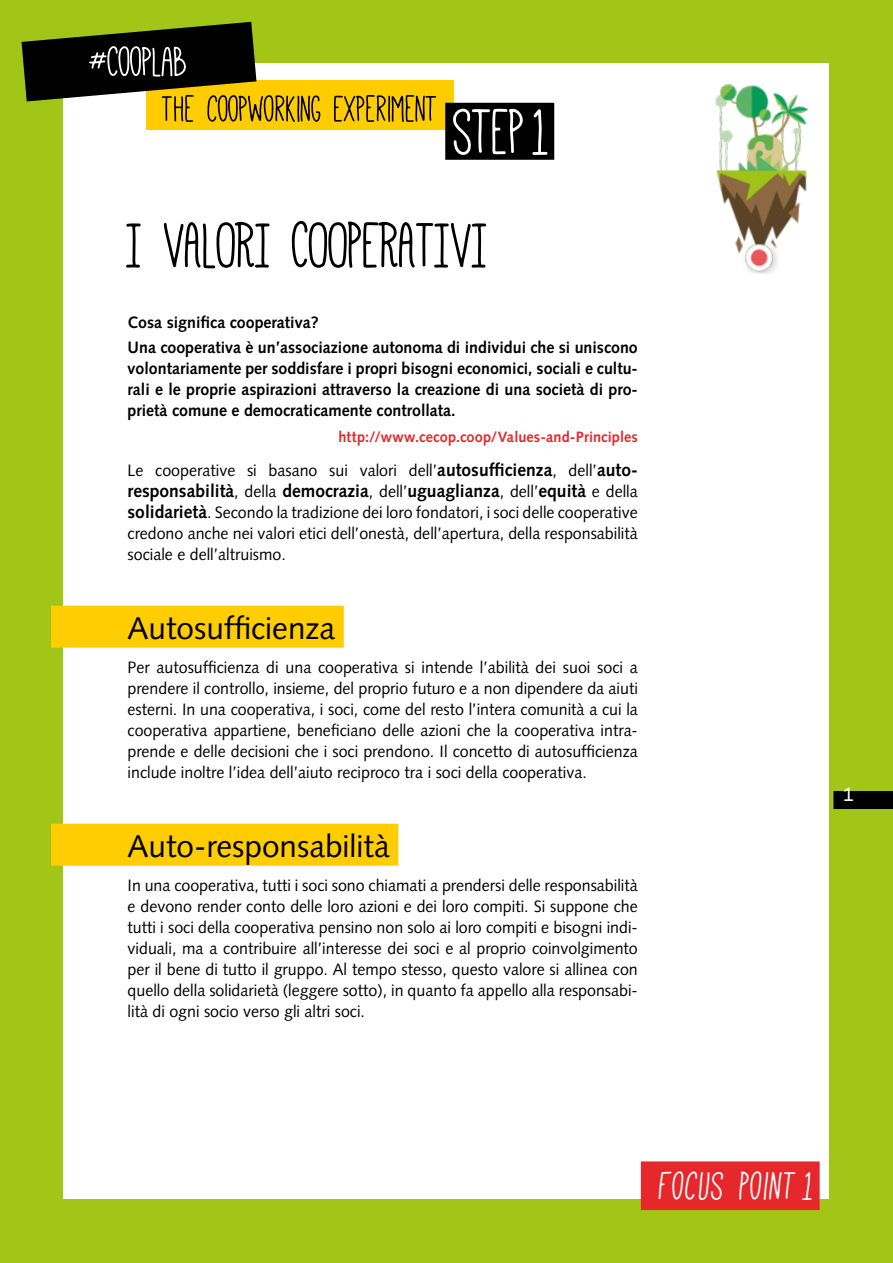
<style>
.page{position:relative;width:893px;height:1263px;background:#a2c617}
.page>*{position:absolute;margin:0;border:0;box-sizing:border-box;transform-origin:0 0}
.t1{font:72px "Mathlete Bulky";color:#000}
.t2{font:72px "Mathlete Bulky";color:#fff}
.t3{font:43.8px "Mathlete Bulky Slant";letter-spacing:.04em;color:#fff}
.t4{font:31.5px "Syntax LT Std";color:#000}
.t5{font:22.5px "Courier Prime Code";color:#fff}
.t6{font:700 18px "Syntax LT Std";color:#000}
.t7{font:16.5px/21px "Syntax LT Std";color:#000;text-align:justify}
.t8{font:700 16.5px/21px "Syntax LT Std";color:#000}
.t9{font:700 15px "Syntax LT Std";letter-spacing:.01em;color:#e6272c}
.s1{font-weight:700;font-size:18px}
.s2{font-weight:400;font-size:16.5px}
</style>
<div class="page">
<div style="left:833px;top:791px;width:60px;height:18px;background:#000"></div>
<div style="left:64px;top:64px;width:765px;height:1135px;background:#fff"></div>
<div style="left:51px;top:606px;width:293px;height:42px;background:#ffcd02"></div>
<div style="left:51px;top:824px;width:347px;height:42px;background:#ffcd02"></div>
<div style="left:146px;top:80px;width:308px;height:49px;background:#fc0"></div>
<svg style="left:22px;top:22px;width:414px;height:101px"></svg>
<div style="left:641px;top:1161px;width:179px;height:49px;background:#e6272c"></div>
<div style="left:445px;top:103px;width:109px;height:57px;background:#000"></div>
<img style="left:715px;top:84px;width:94px;height:190px">
<h1 class="t2" style="left:454px;top:97px;width:98px">stEp 1</h1>
<h1 class="t1" style="left:128px;top:210px;width:363px">I VALORI COOPERATIVI</h1>
<p class="t8" style="left:128px;top:310px;width:512px;line-height:25.2px">Cosa significa cooperativa?<br>Una cooperativa è un’associazione autonoma di individui che si uniscono</p>
<p class="t8" style="left:128px;top:358px;width:512px;text-align:justify">volontariamente per soddisfare i propri bisogni economici, sociali e cultu&shy;rali e le proprie aspirazioni attraverso la creazione di una società di pro&shy;prietà comune e democraticamente controllata.</p>
<p class="t9" style="left:339px;top:428px;width:301px">http://www.cecop.coop/Values-and-Principles</p>
<p class="t7" style="left:128px;top:460px;width:512px">Le cooperative si basano sui valori dell’<span class="s1">autosufficienza</span>, dell’<span class="s1">auto-</span></p>
<p class="t6" style="left:128px;top:480px;width:512px">responsabilità<span class="s2">, della</span> democrazia<span class="s2">, dell’</span>uguaglianza<span class="s2">, dell’</span>equità <span class="s2">e della</span></p>
<p class="t7" style="left:128px;top:502px;width:512px"><span class="s1">solidarietà</span>. Secondo la tradizione dei loro fondatori, i soci delle cooperative credono anche nei valori etici dell’onestà, dell’apertura, della responsabilità sociale e dell’altruismo.</p>
<h3 class="t4" style="left:128px;top:610px;width:209px">Autosufficienza</h3>
<p class="t7" style="left:128px;top:657px;width:512px">Per autosufficienza di una cooperativa si intende l’abilità dei suoi soci a prendere il controllo, insieme, del proprio futuro e a non dipendere da aiuti esterni. In una cooperativa, i soci, come del resto l’intera comunità a cui la cooperativa appartiene, beneficiano delle azioni che la cooperativa intra&shy;prende e delle decisioni che i soci prendono. Il concetto di autosufficienza include inoltre l’idea dell’aiuto reciproco tra i soci della cooperativa.</p>
<h3 class="t4" style="left:128px;top:828px;width:264px">Auto-responsabilità</h3>
<p class="t7" style="left:128px;top:875px;width:512px">In una cooperativa, tutti i soci sono chiamati a prendersi delle responsabilità e devono render conto delle loro azioni e dei loro compiti. Si suppone che tutti i soci della cooperativa pensino non solo ai loro compiti e bisogni indi&shy;viduali, ma a contribuire all’interesse dei soci e al proprio coinvolgimento per il bene di tutto il gruppo. Al tempo stesso, questo valore si allinea con quello della solidarietà (leggere sotto), in quanto fa appello alla responsabi&shy;lità di ogni socio verso gli altri soci.</p>
<h3 class="t5" style="left:842px;top:780px;width:15px">1</h3>
<h2 class="t3" style="left:660px;top:1165px;width:156px">FOCUS POINT 1</h2>
</div>
